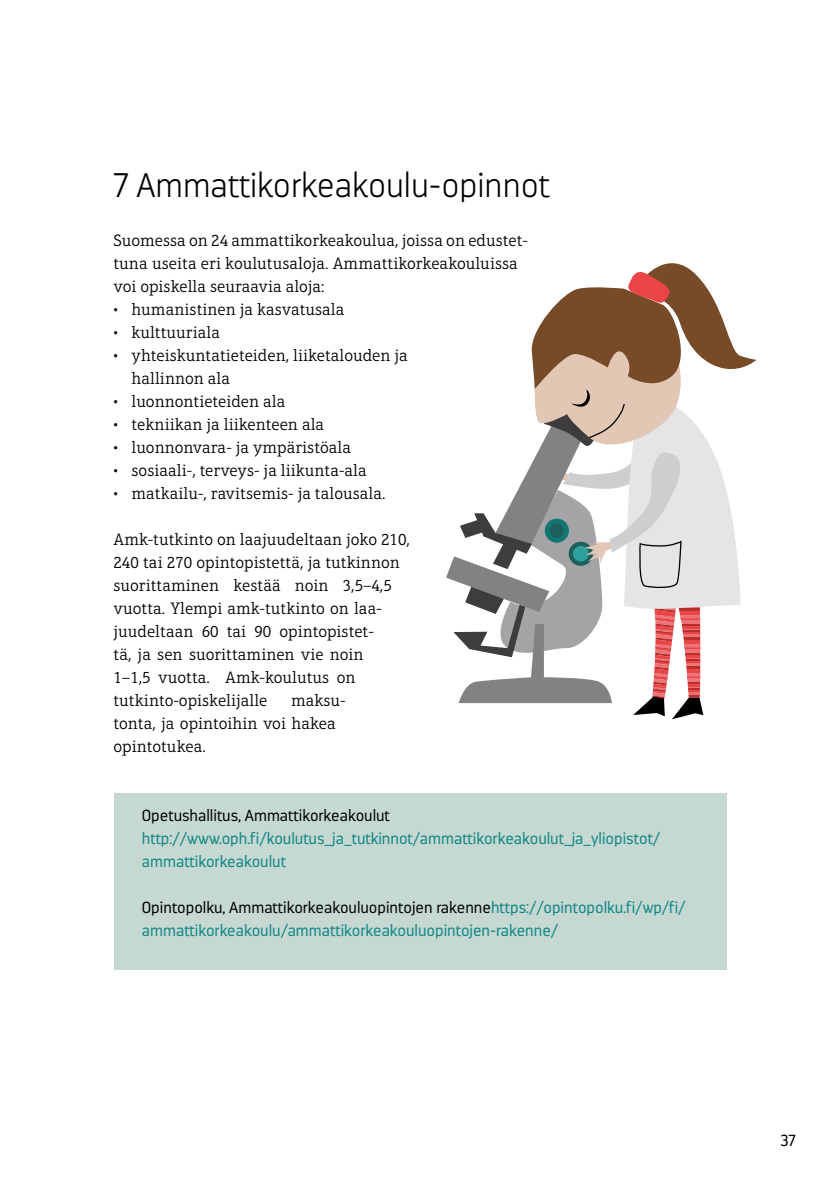
<style>
.page{position:relative;width:840px;height:1191px;background:#fff}
.page>*{position:absolute;margin:0;border:0;box-sizing:border-box;transform-origin:0 0}
.t1{font:200 34px "Darwin";color:#000}
.t2{font:300 16.8px/23px "Aptifer Slab LT Pro";color:#000}
.t3{font:300 16px/23px "Darwin";color:#108683}
.t4{font:300 16px "Darwin";color:#000}
.s1{color:#000}
</style>
<div class="page">
<div style="left:113px;top:793px;width:613px;height:176px;background:#c5d8d2"></div>
<svg style="left:446px;top:263px;width:310px;height:456px"></svg>
<h1 class="t1" style="left:113px;top:165px;width:437px">7 Ammattikorkeakoulu-opinnot</h1>
<p class="t2" style="left:113px;top:229px;width:416px">Suomessa on 24 ammattikorkeakoulua, joissa on edustet&shy;tuna useita eri koulutusaloja. Ammattikorkeakouluissa voi opiskella seuraavia aloja:</p>
<p class="t2" style="left:113px;top:298px;width:232px">• humanistinen ja kasvatusala</p>
<p class="t2" style="left:113px;top:321px;width:108px">• kulttuuriala</p>
<p class="t2" style="left:131px;top:344px;width:278px;text-indent:-18px">• yhteiskuntatieteiden, liiketalouden ja hallinnon ala</p>
<p class="t2" style="left:113px;top:390px;width:173px">• luonnontieteiden ala</p>
<p class="t2" style="left:113px;top:413px;width:212px">• tekniikan ja liikenteen ala</p>
<p class="t2" style="left:113px;top:436px;width:239px">• luonnonvara- ja ympäristöala</p>
<p class="t2" style="left:113px;top:459px;width:255px">• sosiaali-, terveys- ja liikunta-ala</p>
<p class="t2" style="left:113px;top:482px;width:273px">• matkailu-, ravitsemis- ja talousala.</p>
<p class="t2" style="left:113px;top:528px;width:297px">Amk-tutkinto on laajuudeltaan joko 210, 240 tai 270 opintopistettä, ja tutkinnon suorittaminen kestää noin 3,5–4,5 vuotta. Ylempi amk-tutkinto on laa&shy;juudeltaan 60 tai 90 opintopistet-<br>tä, ja sen suorittaminen vie noin<br>1–1,5 vuotta. Amk-koulutus on tutkinto-opiskelijalle</p>
<p class="t2" style="left:113px;top:689px;width:234px;text-indent:177px">maksu&shy;tonta, ja opintoihin voi hakea opintotukea.</p>
<p class="t4" style="left:142px;top:806px;width:249px">Opetushallitus, Ammattikorkeakoulut</p>
<p class="t3" style="left:142px;top:827px;width:519px">http://www.oph.fi/koulutus_ja_tutkinnot/ammattikorkeakoulut_ja_yliopistot/ ammattikorkeakoulut</p>
<p class="t3" style="left:142px;top:896px;width:545px"><span class="s1">Opintopolku, Ammattikorkeakouluopintojen rakenne</span>https://opintopolku.fi/wp/fi/ ammattikorkeakoulu/ammattikorkeakouluopintojen-rakenne/</p>
<p class="t4" style="left:779px;top:1131px;width:17px">37</p>
</div>
